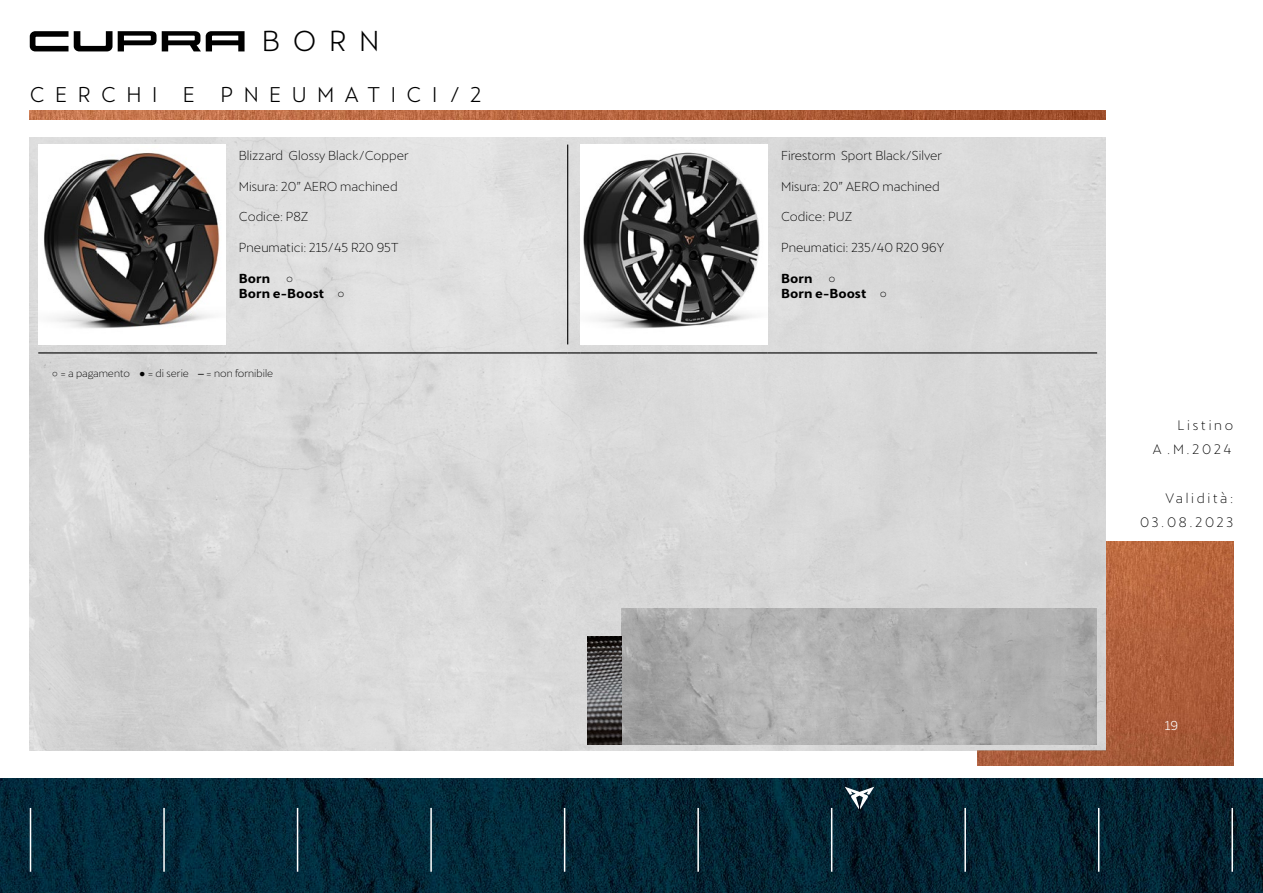
<style>
.page{position:relative;width:1263px;height:893px;background:#fff}
.page>*{position:absolute;margin:0;border:0;box-sizing:border-box;transform-origin:0 0}
.t1{font:28.35px "Cupra";color:#000}
.t2{font:21px "Cupra";letter-spacing:.5em;color:#000}
.t3{font:300 13.5px/24px "Cupra";letter-spacing:.2em;color:#000;text-align:right}
.t4{font:300 12.75px "Cupra";color:#000}
.t5{font:700 12.75px/15.3px "Cupra";color:#000}
.t6{font:12.75px "Cupra";color:#fff}
.t7{font:300 10.5px "Cupra";color:#000}
.s1{font-family:"Arial";font-weight:400}
</style>
<div class="page">
<img style="left:977px;top:542px;width:256px;height:223px">
<img style="left:30px;top:111px;width:1076px;height:8px">
<img style="left:30px;top:138px;width:1076px;height:612px">
<img style="left:622px;top:608px;width:474px;height:136px">
<img style="left:587px;top:636px;width:35px;height:108px">
<img style="left:0;top:778px;width:1263px;height:115px">
<hr style="left:30px;top:808px;width:1px;height:64px;background:#fff">
<hr style="left:163px;top:808px;width:2px;height:64px;background:#fff">
<hr style="left:297px;top:808px;width:1px;height:64px;background:#fff">
<hr style="left:430px;top:808px;width:2px;height:64px;background:#fff">
<hr style="left:564px;top:808px;width:1px;height:64px;background:#fff">
<hr style="left:697px;top:808px;width:2px;height:64px;background:#fff">
<hr style="left:831px;top:808px;width:1px;height:64px;background:#fff">
<hr style="left:964px;top:808px;width:2px;height:64px;background:#fff">
<hr style="left:1098px;top:808px;width:1px;height:64px;background:#fff">
<hr style="left:1231px;top:808px;width:2px;height:64px;background:#fff">
<svg style="left:845px;top:787px;width:29px;height:22px"></svg>
<svg style="left:30px;top:31px;width:215px;height:20px"></svg>
<hr style="left:567px;top:145px;width:1px;height:199px;background:#000">
<hr style="left:38px;top:352px;width:187px;height:1px;background:#000">
<hr style="left:225px;top:352px;width:330px;height:1px;background:#000">
<svg style="left:555px;top:352px;width:25px;height:1px"></svg>
<hr style="left:580px;top:352px;width:187px;height:1px;background:#000">
<hr style="left:767px;top:352px;width:330px;height:1px;background:#000">
<img style="left:38px;top:145px;width:187px;height:199px">
<img style="left:580px;top:145px;width:187px;height:199px">
<h1 class="t1" style="left:262px;top:16px;width:119px">BORN</h1>
<h2 class="t2" style="left:30px;top:76px;width:453px">CERCHI E PNEUMATICI/2</h2>
<p class="t4" style="left:239px;top:144px;width:171px">Blizzard Glossy Black/Copper</p>
<p class="t4" style="left:239px;top:175px;width:160px">Misura: 20” AERO machined</p>
<p class="t4" style="left:239px;top:206px;width:71px">Codice: P8Z</p>
<p class="t4" style="left:239px;top:236px;width:162px">Pneumatici: 215/45 R20 95T</p>
<p class="t5" style="left:239px;top:271px;width:108px">Born <span class="s1">○<br></span>Born e-Boost <span class="s1">○</span></p>
<p class="t7" style="left:52px;top:364px;width:223px"><span class="s1">○</span> = a pagamento <span class="s1">●</span> = di serie <span class="s1">–</span> = non fornibile</p>
<p class="t4" style="left:781px;top:144px;width:163px">Firestorm Sport Black/Silver</p>
<p class="t4" style="left:781px;top:175px;width:160px">Misura: 20” AERO machined</p>
<p class="t4" style="left:781px;top:206px;width:73px">Codice: PUZ</p>
<p class="t4" style="left:781px;top:236px;width:165px">Pneumatici: 235/40 R20 96Y</p>
<p class="t5" style="left:781px;top:271px;width:108px">Born <span class="s1">○<br></span>Born e-Boost <span class="s1">○</span></p>
<p class="t3" style="left:1177px;top:411px;width:57px">Listino</p>
<p class="t3" style="left:1153px;top:435px;width:80px">A .M.2024</p>
<p class="t3" style="left:1140px;top:484px;width:95px">Validità:<br>03.08.2023</p>
<p class="t6" style="left:1165px;top:714px;width:15px">19</p>
</div>
